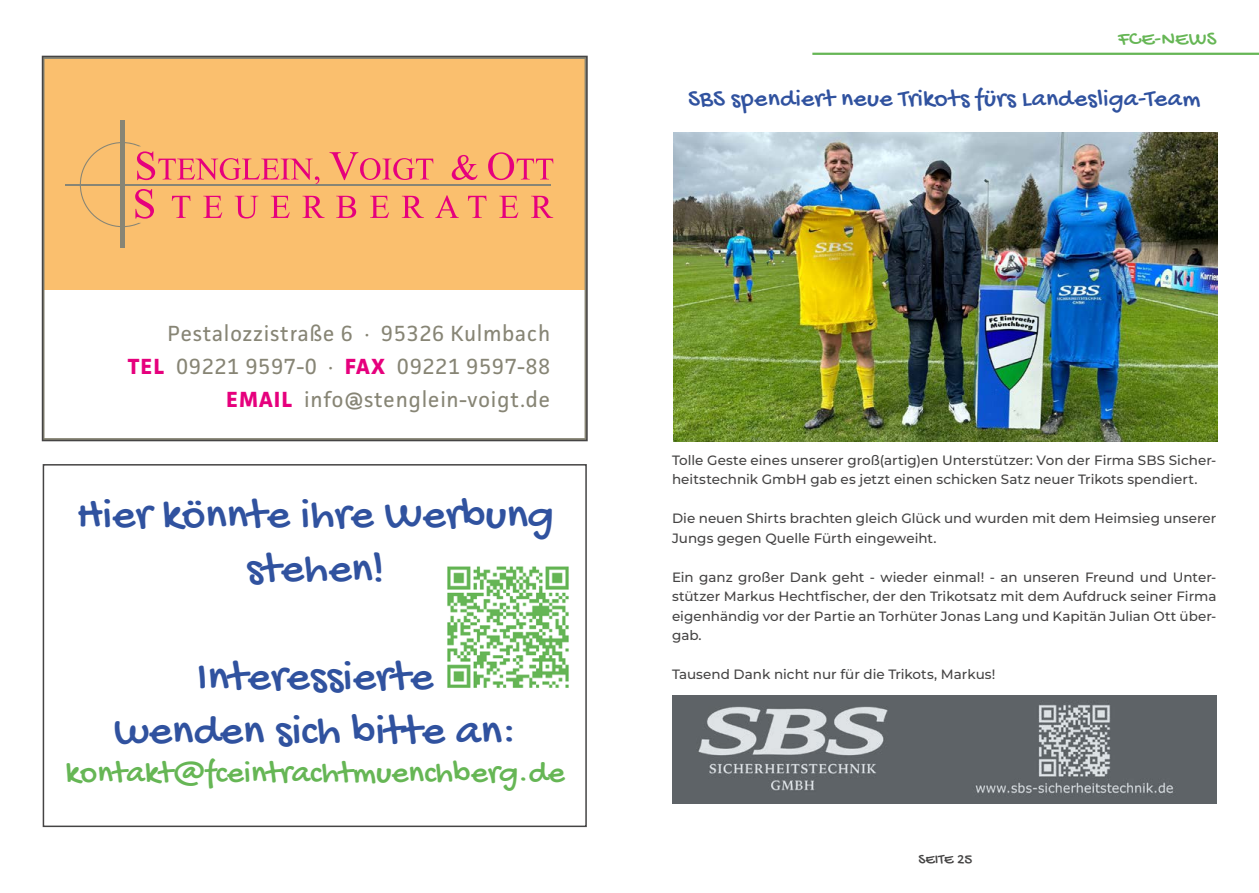
<style>
.page{position:relative;width:1259px;height:893px;background:#fff}
.page>*{position:absolute;margin:0;border:0;box-sizing:border-box;transform-origin:0 0}
.t1{font:45px/54px "Gochi Hand";color:#30529f;text-align:center}
.t2{font:33px "Gochi Hand";color:#66b655}
.t3{font:25.5px "Gochi Hand";letter-spacing:.015em;color:#30529f}
.t4{font:21.9px/33px "Facit";letter-spacing:.03em;color:#878575;text-align:right}
.t5{font:21px "Gochi Hand";letter-spacing:.01em;color:#66b655}
.t6{font:15px "Gochi Hand";color:#454444}
.t7{font:500 13.5px/19.5px "Montserrat";color:#454444}
.s1{font-weight:700;color:#e6007d}
</style>
<div class="page">
<hr style="left:812px;top:53px;width:447px;height:2px;background:#66b655">
<div style="left:43px;top:464px;width:544px;height:363px;background:#fff;border:2px solid #454444"></div>
<svg style="left:45px;top:59px;width:540px;height:379px;fill:#fabf6e"></svg>
<div style="left:42px;top:56px;width:546px;height:385px;border:2px solid #454444"></div>
<img style="left:673px;top:133px;width:544px;height:308px">
<img style="left:447px;top:566px;width:122px;height:122px">
<img style="left:672px;top:695px;width:544px;height:108px">
<h3 class="t4" style="left:128px;top:316px;width:424px">Pestalozzistraße 6 · 95326 Kulmbach<br><span class="s1">TEL</span> 09221 9597-0 · <span class="s1">FAX</span> 09221 9597-88<br><span class="s1">EMAIL</span> info@stenglein-voigt.de</h3>
<h1 class="t1" style="left:77px;top:490px;width:478px">Hier könnte ihre Werbung stehen!</h1>
<h1 class="t1" style="left:114px;top:652px;width:404px">Interessierte<br>wenden sich bitte an:</h1>
<h2 class="t2" style="left:65px;top:756px;width:501px">kontakt@fceintrachtmuenchberg.de</h2>
<h3 class="t5" style="left:1118px;top:28px;width:100px">FCE-NEWS</h3>
<h3 class="t3" style="left:688px;top:85px;width:514px">SBS spendiert neue Trikots fürs Landesliga-Team</h3>
<p class="t7" style="left:672px;top:450px;width:546px">Tolle Geste eines unserer groß(artig)en Unterstützer: Von der Firma SBS Sicher&shy;heitstechnik GmbH gab es jetzt einen schicken Satz neuer Trikots spendiert.</p>
<p class="t7" style="left:672px;top:508px;width:546px">Die neuen Shirts brachten gleich Glück und wurden mit dem Heimsieg unserer<br>Jungs gegen Quelle Fürth eingeweiht.</p>
<p class="t7" style="left:672px;top:567px;width:546px;text-align:justify">Ein ganz großer Dank geht - wieder einmal! - an unseren Freund und Unter&shy;stützer Markus Hechtfischer, der den Trikotsatz mit dem Aufdruck seiner Firma eigenhändig vor der Partie an Torhüter Jonas Lang und Kapitän Julian Ott über&shy;gab.</p>
<p class="t7" style="left:672px;top:664px;width:325px">Tausend Dank nicht nur für die Trikots, Markus!</p>
<p class="t6" style="left:918px;top:852px;width:55px">SEITE 25</p>
</div>
